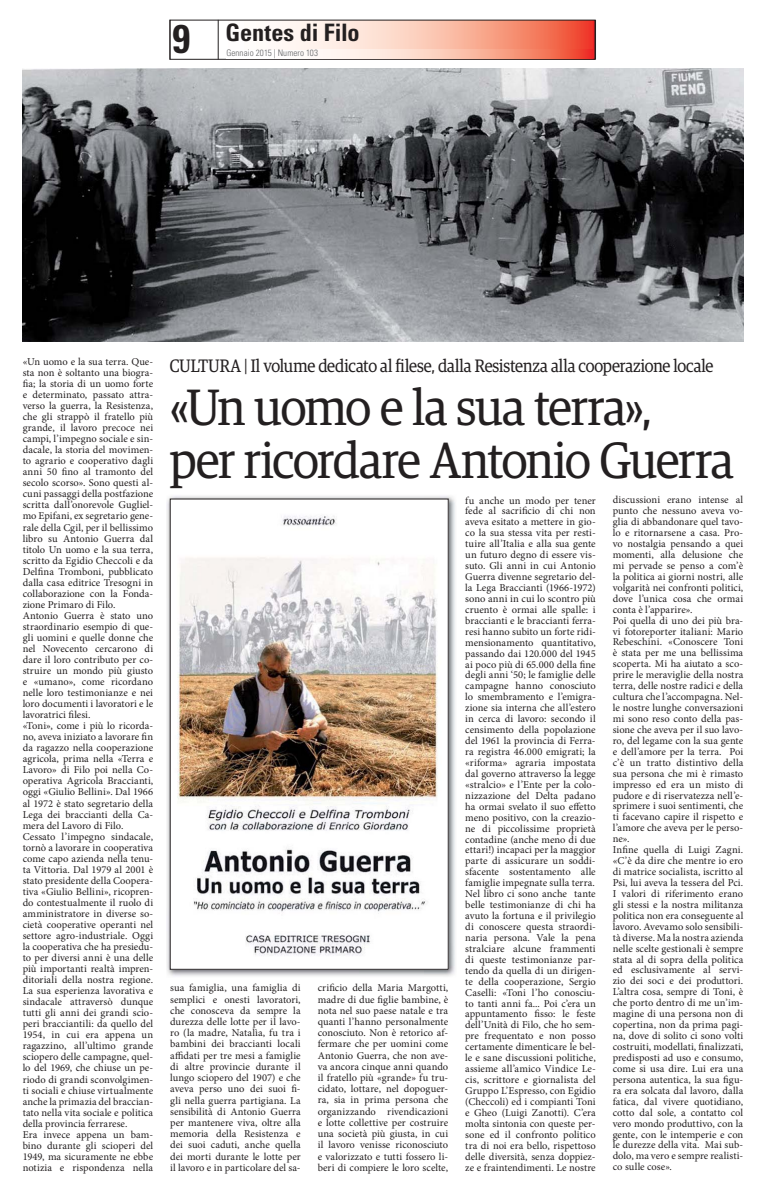
<style>
.page{position:relative;width:766px;height:1191px;background:#fff}
.page>*{position:absolute;margin:0;border:0;box-sizing:border-box;transform-origin:0 0}
.t1{font:51px/53px "Guardian Egyp";letter-spacing:-.02em;color:#231f20;scale:.93 1}
.t2{font:700 condensed 40px "Univers LT Std";color:#231f20}
.t3{font:700 condensed 24px "Univers LT Std";letter-spacing:-.01em;color:#231f20}
.t4{font:18px "Guardian Egyp";letter-spacing:-.005em;color:#231f20;scale:.9 1}
.t5{font:10.5px/10.9px "Minion Pro";color:#231f20;text-align:justify}
.t6{font:300 condensed 9px "Univers LT Std";letter-spacing:.01em;color:#636466}
</style>
<div class="page">
<div style="left:244px;top:20px;width:12px;height:39px;background:#fffcfa"></div>
<div style="left:256px;top:20px;width:10px;height:39px;background:#fffbf8"></div>
<svg style="left:282px;top:22px;width:311px;height:36px;background:#f9b6a3"></svg>
<div style="left:170px;top:20px;width:425px;height:40px;border:1px solid #231f20"></div>
<div style="left:226px;top:50px;width:50px;height:8px;background:#fff"></div>
<div style="left:276px;top:50px;width:15px;height:8px;background:#fffdfd"></div>
<div style="left:291px;top:50px;width:10px;height:8px;background:#fffcfa"></div>
<div style="left:301px;top:50px;width:8px;height:8px;background:#fffbf8"></div>
<svg style="left:309px;top:50px;width:241px;height:8px;background:#fbcab9"></svg>
<svg style="left:550px;top:50px;width:42px;height:8px"></svg>
<hr style="left:218px;top:20px;width:1px;height:40px;background:#231f20">
<hr style="left:170px;top:20px;width:1px;height:40px;background:#231f20">
<hr style="left:595px;top:20px;width:1px;height:40px;background:#231f20">
<img style="left:23px;top:68px;width:720px;height:274px">
<img style="left:166px;top:496px;width:289px;height:480px">
<img style="left:172px;top:500px;width:274px;height:467px">
<h2 class="t2" style="left:172px;top:16px;width:19px">9</h2>
<h3 class="t3" style="left:225px;top:19px;width:136px">Gentes di Filo</h3>
<p class="t6" style="left:226px;top:48px;width:93px">Gennaio 2015 | Numero 103</p>
<p class="t5" style="left:23px;top:357px;width:132px;text-align:left">«Un uomo e la sua terra. Que&shy;sta non è soltanto una biogra&shy;fia; la storia di un uomo forte e determinato, passato attra&shy;verso la guerra, la Resistenza, che gli strappò il fratello più grande, il lavoro precoce nei campi, l’impegno sociale e sin&shy;dacale, la storia del movimen&shy;to agrario e cooperativo dagli anni 50 fino al tramonto del secolo scorso». Sono questi al&shy;cuni passaggi della postfazione scritta dall’onorevole Gugliel&shy;mo Epifani, ex segretario gene&shy;rale della Cgil, per il bellissimo libro su Antonio Guerra dal titolo Un uomo e la sua terra, scritto da Egidio Checcoli e da<br>Delfina Tromboni, pubblicato dalla casa editrice Tresogni in collaborazione con la Fonda&shy;zione Primaro di Filo.<br>Antonio Guerra è stato uno straordinario esempio di que&shy;gli uomini e quelle donne che nel Novecento cercarono di dare il loro contributo per co&shy;struire un mondo più giusto e «umano», come ricordano nelle loro testimonianze e nei loro documenti i lavoratori e le lavoratrici filesi.<br>«Toni», come i più lo ricorda&shy;no, aveva iniziato a lavorare fin da ragazzo nella cooperazione agricola, prima nella «Terra e<br>Lavoro» di Filo poi nella Co&shy;operativa Agricola Braccianti, oggi «Giulio Bellini». Dal 1966 al 1972 è stato segretario della<br>Lega dei braccianti della Ca&shy;mera del Lavoro di Filo.<br>Cessato l’impegno sindacale, tornò a lavorare in cooperativa come capo azienda nella tenu&shy;ta Vittoria. Dal 1979 al 2001 è stato presidente della Coopera&shy;tiva «Giulio Bellini», ricopren&shy;do contestualmente il ruolo di amministratore in diverse so&shy;cietà cooperative operanti nel settore agro-industriale. Oggi la cooperativa che ha presiedu&shy;to per diversi anni è una delle più importanti realtà impren&shy;ditoriali della nostra regione.<br>La sua esperienza lavorativa e sindacale attraversò dunque tutti gli anni dei grandi scio&shy;peri bracciantili: da quello del<br>1954, in cui era appena un ragazzino, all’ultimo grande sciopero delle campagne, quel&shy;lo del 1969, che chiuse un pe&shy;riodo di grandi sconvolgimen&shy;ti sociali e chiuse virtualmente anche la primazia del braccian&shy;tato nella vita sociale e politica della provincia ferrarese.<br>Era invece appena un bam&shy;bino durante gli scioperi del<br>1949, ma sicuramente ne ebbe notizia e rispondenza nella</p>
<h3 class="t4" style="left:170px;top:355px;width:605px">CULTURA | Il volume dedicato al filese, dalla Resistenza alla cooperazione locale</h3>
<h1 class="t1" style="left:170px;top:380px;width:607px">«Un uomo e la sua terra»,<br>per ricordare Antonio Guerra</h1>
<p class="t5" style="left:170px;top:983px;width:132px;line-height:11.2px">sua famiglia, una famiglia di semplici e onesti lavoratori, che conosceva da sempre la durezza delle lotte per il lavo&shy;ro (la madre, Natalìa, fu tra i bambini dei braccianti locali affidati per tre mesi a famiglie di altre provincie durante il lungo sciopero del 1907) e che aveva perso uno dei suoi fi&shy;gli nella guerra partigiana. La sensibilità di Antonio Guerra per mantenere viva, oltre alla memoria della Resistenza e dei suoi caduti, anche quella dei morti durante le lotte per il lavoro e in particolare del sa-</p>
<p class="t5" style="left:317px;top:983px;width:132px;line-height:11.2px">crificio della Maria Margotti, madre di due figlie bambine, è nota nel suo paese natale e tra quanti l’hanno personalmente conosciuto. Non è retorico af&shy;fermare che per uomini come Antonio Guerra, che non ave&shy;va ancora cinque anni quando il fratello più «grande» fu tru&shy;cidato, lottare, nel dopoguer&shy;ra, sia in prima persona che organizzando rivendicazioni e lotte collettive per costruire una società più giusta, in cui il lavoro venisse riconosciuto e valorizzato e tutti fossero li&shy;beri di compiere le loro scelte,</p>
<p class="t5" style="left:465px;top:495px;width:132px">fu anche un modo per tener fede al sacrificio di chi non aveva esitato a mettere in gio&shy;co la sua stessa vita per resti&shy;tuire all’Italia e alla sua gente un futuro degno di essere vis&shy;suto. Gli anni in cui Antonio Guerra divenne segretario del&shy;la Lega Braccianti (1966-1972) sono anni in cui lo scontro più cruento è ormai alle spalle: i braccianti e le braccianti ferra&shy;resi hanno subito un forte ridi&shy;mensionamento quantitativo, passando dai 120.000 del 1945 ai poco più di 65.000 della fine degli anni ‘50; le famiglie delle campagne hanno conosciuto lo smembramento e l’emigra&shy;zione sia interna che all’estero in cerca di lavoro: secondo il censimento della popolazione del 1961 la provincia di Ferra&shy;ra registra 46.000 emigrati; la «riforma» agraria impostata dal governo attraverso la legge «stralcio» e l’Ente per la colo&shy;nizzazione del Delta padano ha ormai svelato il suo effetto meno positivo, con la creazio&shy;ne di piccolissime proprietà contadine (anche meno di due ettari!) incapaci per la maggior parte di assicurare un soddi&shy;sfacente sostentamento alle famiglie impegnate sulla terra.<br>Nel libro ci sono anche tante belle testimonianze di chi ha avuto la fortuna e il privilegio di conoscere questa straordi&shy;naria persona. Vale la pena stralciare alcune frammenti di queste testimonianze par&shy;tendo da quella di un dirigen&shy;te della cooperazione, Sergio Caselli: «Toni l’ho conosciu&shy;to tanti anni fa... Poi c’era un appuntamento fisso: le feste dell’Unità di Filo, che ho sem&shy;pre frequentato e non posso certamente dimenticare le bel&shy;le e sane discussioni politiche, assieme all’amico Vindice Le&shy;cis, scrittore e giornalista del Gruppo L’Espresso, con Egidio (Checcoli) ed i compianti Toni e Gheo (Luigi Zanotti). C’era molta sintonia con queste per&shy;sone ed il confronto politico tra di noi era bello, rispettoso delle diversità, senza doppiez&shy;ze e fraintendimenti. Le nostre</p>
<p class="t5" style="left:612px;top:495px;width:132px;text-align:left">discussioni erano intense al punto che nessuno aveva vo&shy;glia di abbandonare quel tavo&shy;lo e ritornarsene a casa. Pro&shy;vo nostalgia pensando a quei momenti, alla delusione che mi pervade se penso a com’è la politica ai giorni nostri, alle volgarità nei confronti politici, dove l’unica cosa che ormai conta è l’apparire».<br>Poi quella di uno dei più bra&shy;vi fotoreporter italiani: Mario<br>Rebeschini. «Conoscere Toni è stata per me una bellissima scoperta. Mi ha aiutato a sco&shy;prire le meraviglie della nostra terra, delle nostre radici e della cultura che l’accompagna. Nel&shy;le nostre lunghe conversazioni mi sono reso conto della pas&shy;sione che aveva per il suo lavo&shy;ro, del legame con la sua gente e dell’amore per la terra. Poi c’è un tratto distintivo della sua persona che mi è rimasto impresso ed era un misto di pudore e di riservatezza nell’e&shy;sprimere i suoi sentimenti, che ti facevano capire il rispetto e l’amore che aveva per le perso&shy;ne».<br>Infine quella di Luigi Zagni. «C’è da dire che mentre io ero di matrice socialista, iscritto al<br>Psi, lui aveva la tessera del Pci.<br>I valori di riferimento erano gli stessi e la nostra militanza politica non era conseguente al lavoro. Avevamo solo sensibili&shy;tà diverse. Ma la nostra azienda nelle scelte gestionali è sempre stata al di sopra della politica ed esclusivamente al servi&shy;zio dei soci e dei produttori.<br>L’altra cosa, sempre di Toni, è che porto dentro di me un’im&shy;magine di una persona non di copertina, non da prima pagi&shy;na, dove di solito ci sono volti costruiti, modellati, finalizzati, predisposti ad uso e consumo, come si usa dire. Lui era una persona autentica, la sua figu&shy;ra era solcata dal lavoro, dalla fatica, dal vivere quotidiano, cotto dal sole, a contatto col vero mondo produttivo, con la gente, con le intemperie e con le durezze della vita. Mai sub&shy;dolo, ma vero e sempre realisti&shy;co sulle cose».</p>
</div>
